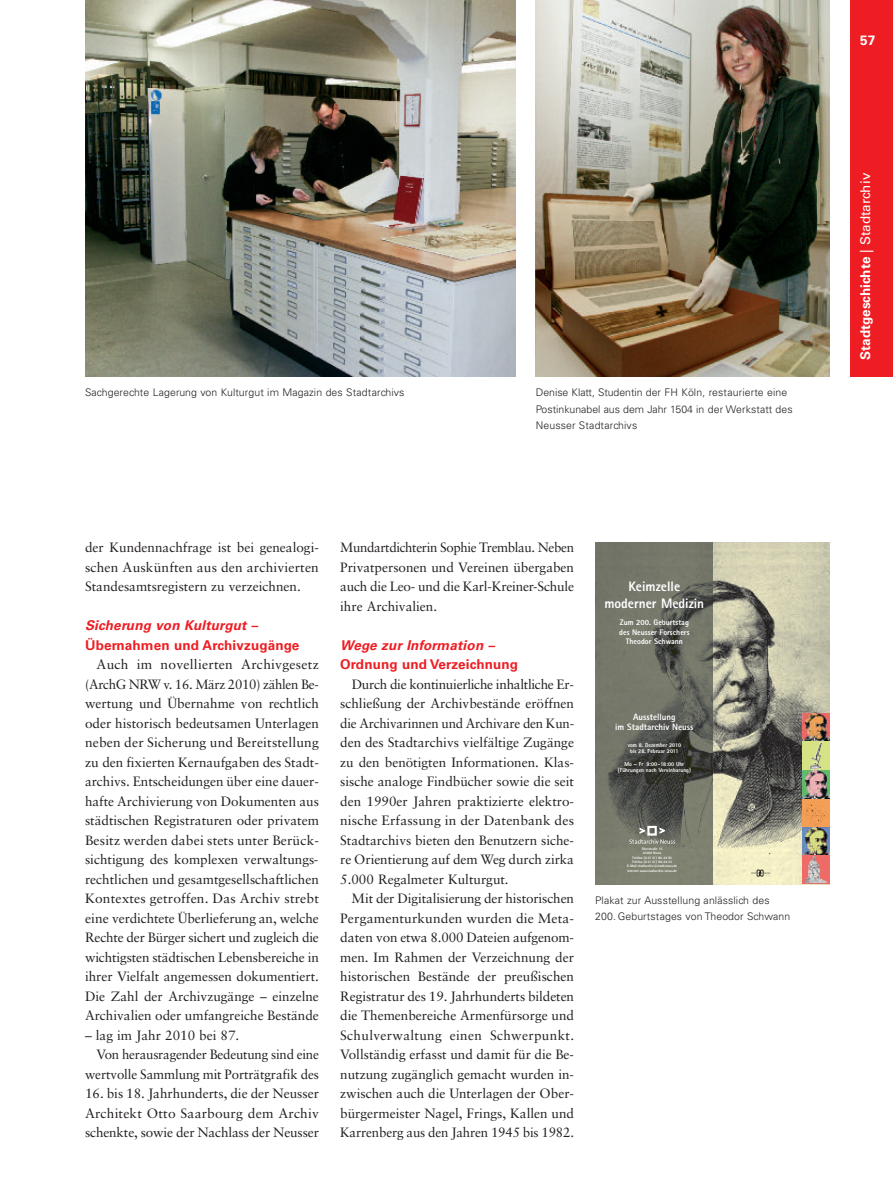
<style>
.page{position:relative;width:893px;height:1191px;background:#fff}
.page>*{position:absolute;margin:0;border:0;box-sizing:border-box;transform-origin:0 0}
.t1{font:800 13.8px/17.2px "Rotis Sans Serif";color:#fff;text-align:center}
.t2{font:13.5px/19.5px "Sabon";letter-spacing:-.005em;color:#231f20;text-align:justify}
.t3{font:700 13.5px "Univers";letter-spacing:.01em;color:#ee1d23}
.t4{font:italic 700 13.5px "Univers";letter-spacing:.015em;color:#ee1d23}
.t5{font:700 13.5px "Univers";color:#fff}
.t6{font:300 10.5px/16.5px "Univers";letter-spacing:.01em;color:#231f20}
.t7{font:800 9.15px/10.4px "Rotis Sans Serif";color:#fff;text-align:center}
.t8{font:800 8.1px/9.8px "Rotis Sans Serif";color:#fff;text-align:center}
.t9{font:800 5.7px/6.3px "Rotis Sans Serif";color:#fff;text-align:center}
.t10{font:800 3.6px/4.2px "Rotis Sans Serif";color:#fff;text-align:center}
.s1{font-weight:400}
</style>
<div class="page">
<div style="left:850px;top:0;width:43px;height:377px;background:#ee1d23"></div>
<img style="left:535px;top:0;width:294px;height:377px">
<img style="left:85px;top:0;width:430px;height:377px">
<img style="left:713px;top:542px;width:116px;height:342px">
<img style="left:802px;top:713px;width:27px;height:28px">
<div style="left:802px;top:798px;width:27px;height:29px;background:#f59e56"></div>
<img style="left:813px;top:806px;width:14px;height:17px">
<img style="left:802px;top:770px;width:27px;height:28px">
<div style="left:802px;top:741px;width:27px;height:29px;background:#d7e285"></div>
<img style="left:809px;top:745px;width:10px;height:23px">
<img style="left:802px;top:827px;width:27px;height:28px">
<div style="left:802px;top:855px;width:27px;height:29px;background:#ef6b67"></div>
<img style="left:805px;top:856px;width:22px;height:27px">
<img style="left:596px;top:542px;width:117px;height:342px">
<svg style="left:629px;top:839px;width:46px;height:4px"></svg>
<div style="left:647px;top:826px;width:10px;height:9px;border:2px solid #fff"></div>
<svg style="left:639px;top:828px;width:6px;height:5px"></svg>
<svg style="left:659px;top:828px;width:6px;height:5px"></svg>
<svg style="left:751px;top:869px;width:19px;height:7px"></svg>
<p class="t6" style="left:85px;top:385px;width:321px">Sachgerechte Lagerung von Kulturgut im Magazin des Stadtarchivs</p>
<p class="t6" style="left:536px;top:385px;width:258px">Denise Klatt, Studentin der FH Köln, restaurierte eine<br>Postinkunabel aus dem Jahr 1504 in der Werkstatt des<br>Neusser Stadtarchivs</p>
<p class="t2" style="left:85px;top:539px;width:235px">der Kundennachfrage ist bei genealogi&shy;schen Auskünften aus den archivierten Standesamtsregistern zu verzeichnen.</p>
<p class="t4" style="left:85px;top:620px;width:174px">Sicherung von Kulturgut –</p>
<p class="t3" style="left:85px;top:640px;width:216px">Übernahmen und Archivzugänge</p>
<p class="t2" style="left:85px;top:656px;width:236px;text-indent:12px">Auch im novellierten Archivgesetz (ArchG NRW v. 16. März 2010) zählen Be&shy;wertung und Übernahme von rechtlich oder historisch bedeutsamen Unterlagen neben der Sicherung und Bereitstellung zu den fixierten Kernaufgaben des Stadt&shy;archivs. Entscheidungen über eine dauer&shy;hafte Archivierung von Dokumenten aus städtischen Registraturen oder privatem Besitz werden dabei stets unter Berück&shy;sichtigung des komplexen verwaltungs&shy;rechtlichen und gesamtgesellschaftlichen Kontextes getroffen. Das Archiv strebt eine verdichtete Überlieferung an, welche Rechte der Bürger sichert und zugleich die wichtigsten städtischen Lebensbereiche in ihrer Vielfalt angemessen dokumentiert.<br>Die Zahl der Archivzugänge – einzelne Archivalien oder umfangreiche Bestände</p>
<p class="t2" style="left:85px;top:1026px;width:156px">– lag im Jahr 2010 bei 87.</p>
<p class="t2" style="left:97px;top:1046px;width:224px">Von herausragender Bedeutung sind eine</p>
<p class="t2" style="left:85px;top:1065px;width:235px">wertvolle Sammlung mit Porträtgrafik des</p>
<p class="t2" style="left:85px;top:1085px;width:235px">16. bis 18. Jahrhunderts, die der Neusser Architekt Otto Saarbourg dem Archiv schenkte, sowie der Nachlass der Neusser</p>
<p class="t2" style="left:340px;top:539px;width:235px">Mundartdichterin Sophie Tremblau. Neben Privatpersonen und Vereinen übergaben auch die Leo- und die Karl-Kreiner-Schule ihre Archivalien.</p>
<p class="t4" style="left:340px;top:640px;width:156px">Wege zur Information –</p>
<p class="t3" style="left:340px;top:659px;width:179px">Ordnung und Verzeichnung</p>
<p class="t2" style="left:340px;top:675px;width:235px;text-indent:11px">Durch die kontinuierliche inhaltliche Er&shy;schließung der Archivbestände eröffnen die Archivarinnen und Archivare den Kun&shy;den des Stadtarchivs vielfältige Zugänge zu den benötigten Informationen. Klas&shy;sische analoge Findbücher sowie die seit den 1990er Jahren praktizierte elektro&shy;nische Erfassung in der Datenbank des Stadtarchivs bieten den Benutzern siche&shy;re Orientierung auf dem Weg durch zirka 5.000 Regalmeter Kulturgut.</p>
<p class="t2" style="left:340px;top:890px;width:236px;text-indent:11px">Mit der Digitalisierung der historischen Pergamenturkunden wurden die Meta&shy;daten von etwa 8.000 Dateien aufgenom&shy;men. Im Rahmen der Verzeichnung der historischen Bestände der preußischen Registratur des 19. Jahrhunderts bildeten die Themenbereiche Armenfürsorge und Schulverwaltung einen Schwerpunkt.<br>Vollständig erfasst und damit für die Be&shy;nutzung zugänglich gemacht wurden in&shy;zwischen auch die Unterlagen der Ober&shy;bürgermeister Nagel, Frings, Kallen und Karrenberg aus den Jahren 1945 bis 1982.</p>
<p class="t1" style="left:604px;top:578px;width:101px">Keimzelle moderner Medizin</p>
<p class="t8" style="left:619px;top:618px;width:72px">Zum 200. Geburtstag des Neusser Forschers<br>Theodor Schwann</p>
<p class="t7" style="left:615px;top:712px;width:80px">Ausstellung<br>im Stadtarchiv Neuss</p>
<p class="t9" style="left:628px;top:742px;width:55px">vom 8. Dezember 2010 bis 28. Februar 2011</p>
<p class="t9" style="left:618px;top:761px;width:75px">Mo – Fr 9:00-18:00 Uhr (Führungen nach Vereinbarung)</p>
<p class="t10" style="left:627px;top:847px;width:52px">Oberstraße 15<br>41460 Neuss<br>Telefon (0 21 31) 90-42 50<br>Telefax (0 21 31) 90-24 33<br>E-Mail stadtarchiv@stadt.neuss.de<br>Internet www.stadtarchiv-neuss.de</p>
<p class="t6" style="left:595px;top:892px;width:197px">Plakat zur Ausstellung anlässlich des<br>200. Geburtstages von Theodor Schwann</p>
<p class="t5" style="left:860px;top:35px;width:16px">57</p>
<p class="t5" style="left:860px;top:360px;width:189px;rotate:-90deg">Stadtgeschichte <span class="s1">| Stadtarchiv</span></p>
</div>
